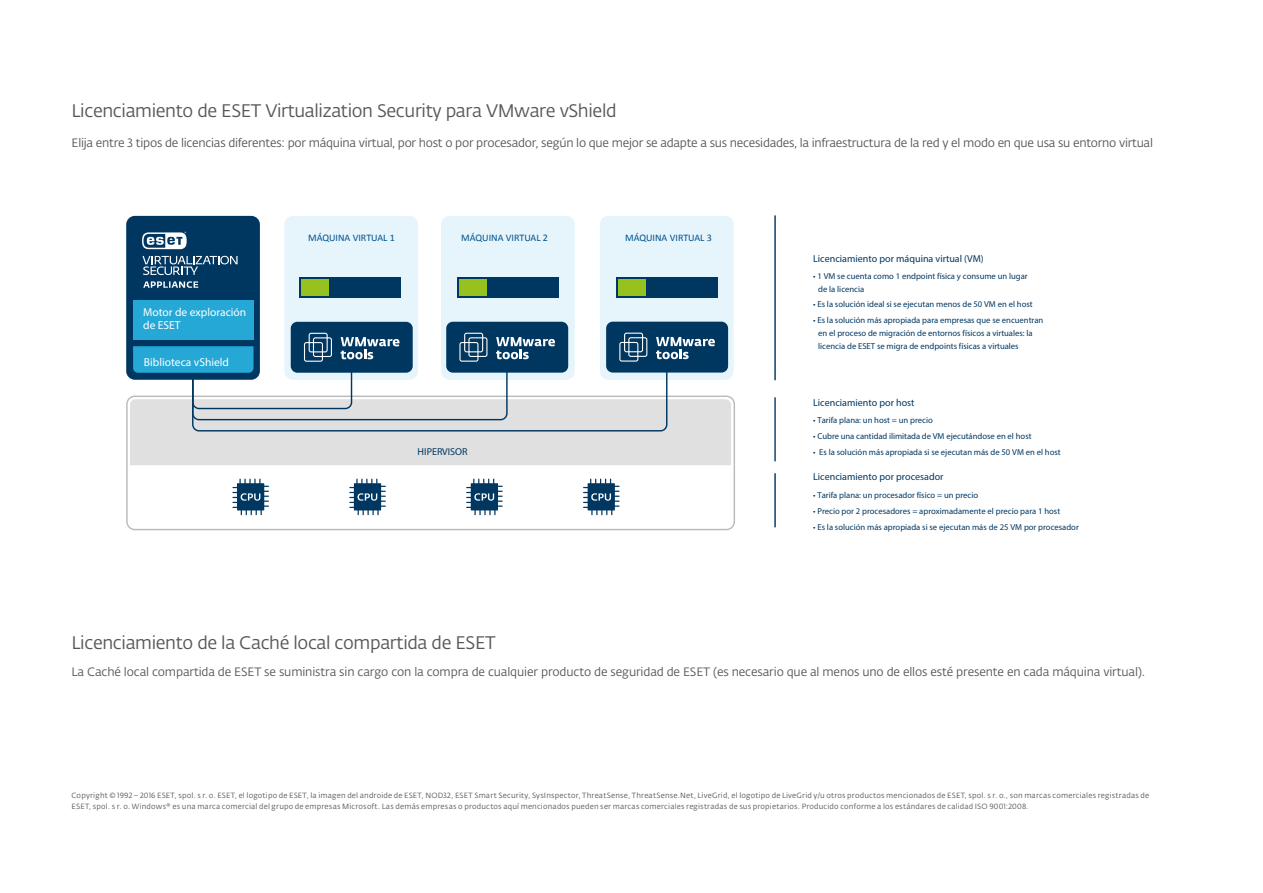
<style>
.page{position:relative;width:1263px;height:893px;background:#fff}
.page>*{position:absolute;margin:0;border:0;box-sizing:border-box;transform-origin:0 0}
.t1{font:18px "Fedra Sans Alt Pro Book LF";letter-spacing:-.02em;color:#57585a}
.t2{font:12px "Fedra Sans Alt Pro Book LF";letter-spacing:-.02em;color:#57585a}
.t3{font:700 11.55px/13.8px "Fedra Sans Alt Pro";color:#fff}
.t4{font:10.05px "Fedra Sans Alt Pro Med LF";color:#003761}
.t5{font:10.05px "Calibri";color:#00528c}
.t6{font:700 10.05px "Fedra Sans Alt Pro";letter-spacing:.005em;color:#003761}
.t7{font:8.55px/12.9px "Fedra Sans Alt Pro Light LF";color:#003761}
.t8{font:7.5px/10.5px "Fedra Sans Alt Pro";letter-spacing:.025em;color:#57585a}
</style>
<div class="page">
<svg style="left:126px;top:397px;width:609px;height:133px"></svg>
<div style="left:284px;top:216px;width:134px;height:164px;background:#e6f4fc;border-radius:9px"></div>
<div style="left:291px;top:322px;width:122px;height:51px;background:#003761;border-radius:7px"></div>
<div style="left:299px;top:277px;width:102px;height:21px;background:#003761"></div>
<div style="left:301px;top:279px;width:28px;height:17px;background:#96c11f"></div>
<div style="left:441px;top:216px;width:134px;height:164px;background:#e6f4fc;border-radius:9px"></div>
<div style="left:446px;top:322px;width:122px;height:51px;background:#003761;border-radius:7px"></div>
<div style="left:457px;top:277px;width:102px;height:21px;background:#003761"></div>
<div style="left:459px;top:279px;width:28px;height:17px;background:#96c11f"></div>
<div style="left:600px;top:216px;width:134px;height:164px;background:#e6f4fc;border-radius:9px"></div>
<div style="left:616px;top:277px;width:102px;height:21px;background:#003761"></div>
<div style="left:618px;top:279px;width:28px;height:17px;background:#96c11f"></div>
<div style="left:606px;top:322px;width:122px;height:51px;background:#003761;border-radius:7px"></div>
<div style="left:126px;top:216px;width:134px;height:164px;background:#003761;border-radius:9px"></div>
<svg style="left:130px;top:333px;width:601px;height:132px"></svg>
<div style="left:133px;top:300px;width:120px;height:40px;background:#25a8d6"></div>
<svg style="left:143px;top:281px;width:55px;height:7px"></svg>
<svg style="left:142px;top:232px;width:45px;height:17px"></svg>
<svg style="left:142px;top:256px;width:96px;height:19px"></svg>
<hr style="left:774px;top:216px;width:2px;height:164px;background:#003761">
<hr style="left:774px;top:398px;width:2px;height:63px;background:#003761">
<hr style="left:774px;top:474px;width:2px;height:53px;background:#003761">
<svg style="left:232px;top:479px;width:37px;height:36px"></svg>
<svg style="left:349px;top:479px;width:37px;height:36px"></svg>
<svg style="left:466px;top:479px;width:37px;height:36px"></svg>
<svg style="left:583px;top:479px;width:36px;height:36px"></svg>
<p class="t1" style="left:72px;top:98px;width:546px">Licenciamiento de ESET Virtualization Security para VMware vShield</p>
<p class="t2" style="left:72px;top:135px;width:1083px">Elija entre 3 tipos de licencias diferentes: por máquina virtual, por host o por procesador, según lo que mejor se adapte a sus necesidades, la infraestructura de la red y el modo en que usa su entorno virtual</p>
<p class="t3" style="left:143px;top:305px;width:105px">Motor de exploración de ESET</p>
<p class="t3" style="left:144px;top:355px;width:87px">Biblioteca vShield</p>
<p class="t5" style="left:308px;top:231px;width:88px">MÁQUINA VIRTUAL 1</p>
<p class="t5" style="left:461px;top:231px;width:88px">MÁQUINA VIRTUAL 2</p>
<p class="t5" style="left:625px;top:231px;width:88px">MÁQUINA VIRTUAL 3</p>
<p class="t6" style="left:418px;top:445px;width:51px">HIPERVISOR</p>
<p class="t4" style="left:813px;top:253px;width:172px">Licenciamiento por máquina virtual (VM)</p>
<p class="t7" style="left:818px;top:269px;width:211px;text-indent:-5px">• 1 VM se cuenta como 1 endpoint física y consume un lugar de la licencia</p>
<p class="t7" style="left:813px;top:298px;width:221px">• Es la solución ideal si se ejecutan menos de 50 VM en el host</p>
<p class="t7" style="left:818px;top:314px;width:227px;text-indent:-5px">• Es la solución más apropiada para empresas que se encuentran en el proceso de migración de entornos físicos a virtuales: la licencia de ESET se migra de endpoints físicas a virtuales</p>
<p class="t4" style="left:813px;top:397px;width:103px">Licenciamiento por host</p>
<p class="t7" style="left:813px;top:414px;width:121px">• Tarifa plana: un host = un precio</p>
<p class="t7" style="left:813px;top:430px;width:220px">• Cubre una cantidad ilimitada de VM ejecutándose en el host</p>
<p class="t7" style="left:813px;top:445px;width:249px">• Es la solución más apropiada si se ejecutan más de 50 VM en el host</p>
<p class="t7" style="left:813px;top:489px;width:166px">• Tarifa plana: un procesador físico = un precio</p>
<p class="t7" style="left:813px;top:505px;width:248px">• Precio por 2 procesadores = aproximadamente el precio para 1 host</p>
<p class="t7" style="left:813px;top:521px;width:267px">• Es la solución más apropiada si se ejecutan más de 25 VM por procesador</p>
<p class="t4" style="left:813px;top:470px;width:132px">Licenciamiento por procesador</p>
<p class="t1" style="left:72px;top:630px;width:425px">Licenciamiento de la Caché local compartida de ESET</p>
<p class="t2" style="left:72px;top:663px;width:1075px">La Caché local compartida de ESET se suministra sin cargo con la compra de cualquier producto de seguridad de ESET (es necesario que al menos uno de ellos esté presente en cada máquina virtual).</p>
<p class="t8" style="left:72px;top:790px;width:1079px">Copyright © 1992 – 2016 ESET, spol. s r. o. ESET, el logotipo de ESET, la imagen del androide de ESET, NOD32, ESET Smart Security, SysInspector, ThreatSense, ThreatSense.Net, LiveGrid, el logotipo de LiveGrid y/u otros productos mencionados de ESET, spol. s r. o., son marcas comerciales registradas de<br>ESET, spol. s r. o. Windows® es una marca comercial del grupo de empresas Microsoft. Las demás empresas o productos aquí mencionados pueden ser marcas comerciales registradas de sus propietarios. Producido conforme a los estándares de calidad ISO 9001:2008.</p>
</div>
